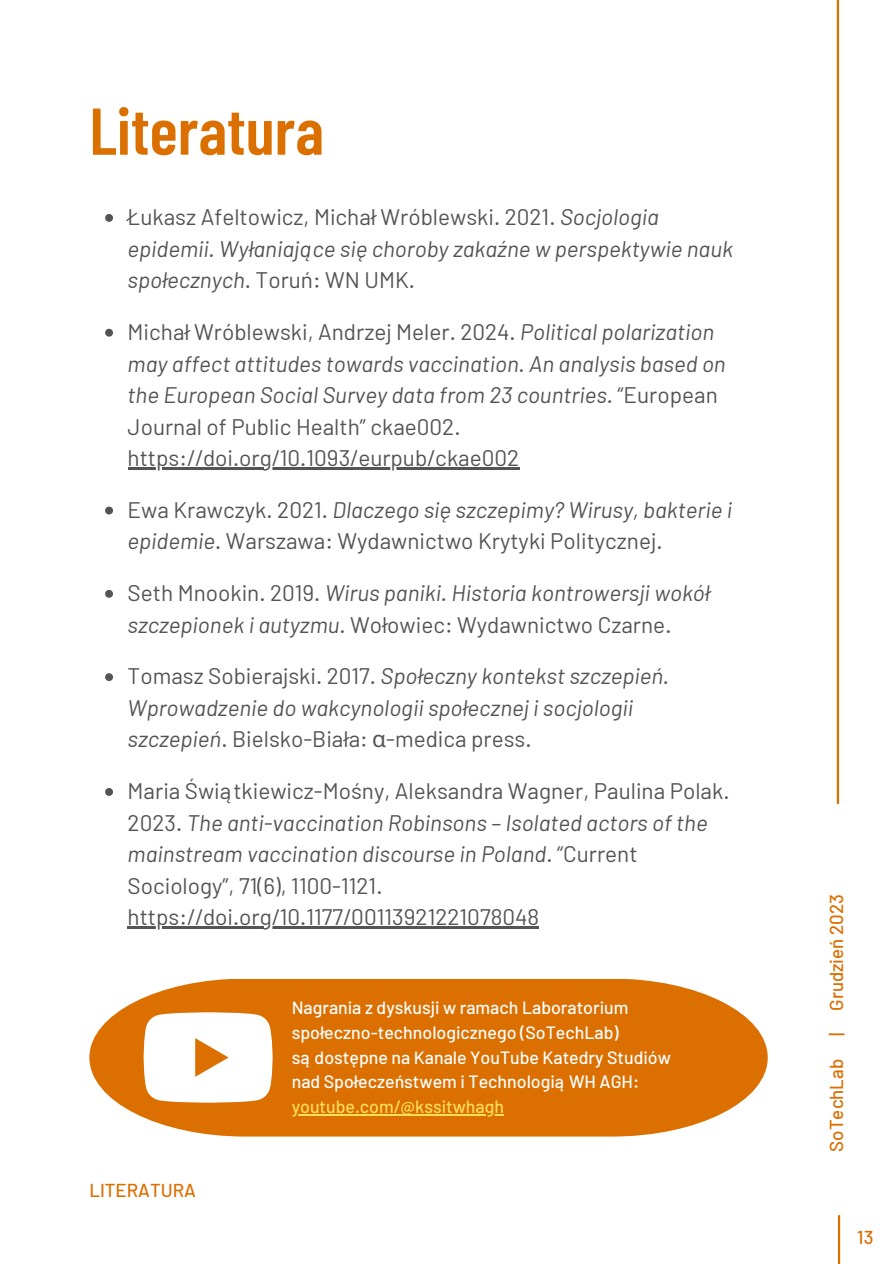
<style>
.page{position:relative;width:894px;height:1264px;background:#fff}
.page>*{position:absolute;margin:0;border:0;box-sizing:border-box;transform-origin:0 0}
.t1{font:600 66px "Barlow Condensed";color:#db6f00}
.t2{font:italic 22.5px/31.5px "Barlow";color:#545454}
.t3{font:22.5px/31.5px "Barlow";color:#545454}
.t4{font:500 18.75px "Barlow";color:#db6f00}
.t5{font:500 17.7px/24.8px "Barlow";color:#fff}
.t6{font:500 17.7px "Barlow";color:#ffde59}
.s1{font-style:normal}
.s2{font-style:italic}
.s3{font-family:"Noto Sans";font-style:normal}
</style>
<div class="page">
<hr style="left:836px;top:0;width:2px;height:804px;background:#db6f00">
<hr style="left:837px;top:1215px;width:2px;height:48px;background:#db6f00">
<svg style="left:105px;top:214px;width:8px;height:8px"></svg>
<svg style="left:105px;top:329px;width:8px;height:7px"></svg>
<hr style="left:128px;top:467px;width:391px;height:2px;background:#545454">
<svg style="left:105px;top:506px;width:8px;height:8px"></svg>
<svg style="left:105px;top:590px;width:8px;height:7px"></svg>
<svg style="left:105px;top:673px;width:8px;height:8px"></svg>
<svg style="left:105px;top:788px;width:8px;height:7px"></svg>
<hr style="left:128px;top:926px;width:411px;height:2px;background:#545454">
<svg style="left:89px;top:979px;width:678px;height:157px;background:#de7e1b"></svg>
<svg style="left:144px;top:1012px;width:128px;height:90px"></svg>
<hr style="left:292px;top:1114px;width:212px;height:1px;background:#ffde59">
<h1 class="t1" style="left:89px;top:89px;width:236px">Literatura</h1>
<p class="t2" style="left:128px;top:200px;width:606px"><span class="s1">Łukasz Afeltowicz, Michał Wróblewski. 2021.</span> Socjologia epidemii. Wyłaniające się choroby zakaźne w perspektywie nauk społecznych<span class="s1">. Toruń: WN UMK.</span></p>
<p class="t2" style="left:128px;top:315px;width:599px"><span class="s1">Michał Wróblewski, Andrzej Meler. 2024.</span> Political polarization may affect attitudes towards vaccination. An analysis based on the European Social Survey data from 23 countries<span class="s1">. “European Journal of Public Health” ckae002. https://doi.org/10.1093/eurpub/ckae002</span></p>
<p class="t3" style="left:128px;top:493px;width:606px">Ewa Krawczyk. 2021. <span class="s2">Dlaczego się szczepimy? Wirusy, bakterie i epidemie</span>. Warszawa: Wydawnictwo Krytyki Politycznej.</p>
<p class="t2" style="left:128px;top:576px;width:583px"><span class="s1">Seth Mnookin. 2019.</span> Wirus paniki. Historia kontrowersji wokół szczepionek i autyzmu<span class="s1">. Wołowiec: Wydawnictwo Czarne.</span></p>
<p class="t2" style="left:128px;top:659px;width:543px"><span class="s1">Tomasz Sobierajski. 2017.</span> Społeczny kontekst szczepień.<br>Wprowadzenie do wakcynologii społecznej i socjologii szczepień<span class="s1">. Bielsko-Biała:</span> <span class="s3">α</span><span class="s1">-medica press.</span></p>
<p class="t3" style="left:128px;top:774px;width:603px">Maria Świątkiewicz-Mośny, Aleksandra Wagner, Paulina Polak.<br>2023. <span class="s2">The anti-vaccination Robinsons – Isolated actors of the mainstream vaccination discourse in Poland</span>. “Current Sociology”, 71(6), 1100-1121. https://doi.org/10.1177/00113921221078048</p>
<p class="t4" style="left:89px;top:1178px;width:108px">LITERATURA</p>
<p class="t5" style="left:292px;top:994px;width:380px">Nagrania z dyskusji w ramach Laboratorium społeczno-technologicznego (SoTechLab)<br>są dostępne na Kanale YouTube Katedry Studiów nad Społeczeństwem i Technologią WH AGH:</p>
<p class="t6" style="left:292px;top:1095px;width:214px">youtube.com/@kssitwhagh</p>
<p class="t4" style="left:824px;top:1151px;width:259px;rotate:-90deg">SoTechLab | Grudzień 2023</p>
<p class="t4" style="left:857px;top:1224px;width:18px">13</p>
</div>
